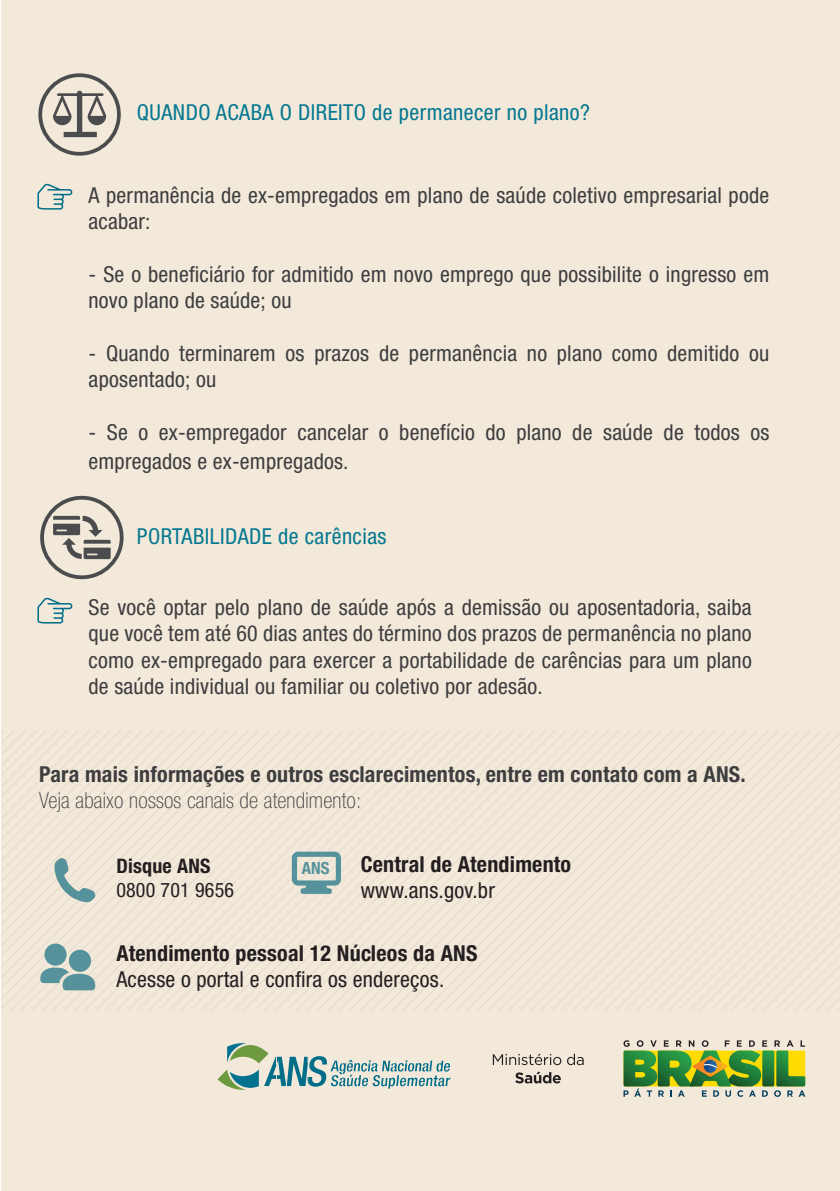
<style>
.page{position:relative;width:840px;height:1191px;background:#fff}
.page>*{position:absolute;margin:0;border:0;box-sizing:border-box;transform-origin:0 0}
.t1{font:condensed 22px/26.4px "Helvetica Neue";letter-spacing:.01em;color:#3e3e3f}
.texto{font:700 condensed 22px/26.4px "Helvetica Neue";letter-spacing:.01em;color:#3e3e3f}
.t2{font:condensed 22px "Helvetica Neue";letter-spacing:.02em;color:#047791}
.texto-2{font:700 condensed 22px "Helvetica Neue";letter-spacing:.01em;color:#231f20}
.texto-3{font:condensed 22px "Helvetica Neue";letter-spacing:.01em;color:#231f20}
.texto-4{font:condensed 20px "Helvetica Neue";letter-spacing:.01em;color:#231f20}
.texto-5{font:700 condensed 20px "Helvetica Neue";letter-spacing:.01em;color:#231f20}
.t3{font:700 condensed 16.8px "Helvetica Neue";color:#56929b}
.s1{font-weight:100}
</style>
<div class="page">
<div style="left:1px;top:0;width:838px;height:1191px;background:#f2e9da"></div>
<div style="left:40px;top:496px;width:83px;height:83px;border:4px solid #4b4c4d;border-radius:50%"></div>
<svg style="left:53px;top:515px;width:58px;height:44px"></svg>
<svg style="left:492px;top:1053px;width:91px;height:12px"></svg>
<svg style="left:515px;top:1071px;width:45px;height:12px"></svg>
<svg style="left:623px;top:1040px;width:181px;height:56px"></svg>
<svg style="left:217px;top:1043px;width:233px;height:46px"></svg>
<svg style="left:37px;top:598px;width:36px;height:25px"></svg>
<svg style="left:37px;top:184px;width:36px;height:26px"></svg>
<div style="left:38px;top:73px;width:83px;height:83px;border:4px solid #4b4c4d;border-radius:50%"></div>
<svg style="left:53px;top:91px;width:53px;height:46px"></svg>
<svg style="left:2px;top:731px;width:278px;height:278px"></svg>
<svg style="left:2px;top:731px;width:267px;height:267px"></svg>
<svg style="left:2px;top:731px;width:257px;height:256px"></svg>
<svg style="left:2px;top:731px;width:246px;height:246px"></svg>
<svg style="left:2px;top:731px;width:235px;height:235px"></svg>
<svg style="left:2px;top:731px;width:225px;height:225px"></svg>
<svg style="left:2px;top:731px;width:214px;height:214px"></svg>
<svg style="left:2px;top:731px;width:204px;height:203px"></svg>
<svg style="left:2px;top:731px;width:193px;height:193px"></svg>
<svg style="left:292px;top:851px;width:49px;height:43px"></svg>
<div style="left:69px;top:949px;width:22px;height:23px;background:#56929b;border-radius:50%"></div>
<div style="left:44px;top:943px;width:23px;height:22px;background:#56929b;border-radius:50%"></div>
<svg style="left:40px;top:967px;width:55px;height:23px"></svg>
<p class="t2" style="left:137px;top:100px;width:454px">QUANDO ACABA O DIREITO de permanecer no plano?</p>
<p class="t1" style="left:88px;top:181px;width:681px">A permanência de ex-empregados em plano de saúde coletivo empresarial pode acabar:</p>
<p class="t1" style="left:88px;top:261px;width:681px">- Se o beneficiário for admitido em novo emprego que possibilite o ingresso em novo plano de saúde; ou</p>
<p class="t1" style="left:88px;top:340px;width:681px">- Quando terminarem os prazos de permanência no plano como demitido ou aposentado; ou</p>
<p class="t1" style="left:88px;top:418px;width:682px;line-height:28.8px">- Se o ex-empregador cancelar o benefício do plano de saúde de todos os empregados e ex-empregados.</p>
<p class="t2" style="left:137px;top:523px;width:251px">PORTABILIDADE de carências</p>
<p class="t1" style="left:88px;top:594px;width:664px;text-align:justify">Se você optar pelo plano de saúde após a demissão ou aposentadoria, saiba que você tem até 60 dias antes do término dos prazos de permanência no plano como ex-empregado para exercer a portabilidade de carências para um plano de saúde individual ou familiar ou coletivo por adesão.</p>
<p class="texto" style="left:39px;top:760px;width:707px">Para mais informações e outros esclarecimentos, entre em contato com a ANS.<br><span class="s1">Veja abaixo nossos canais de atendimento:</span></p>
<p class="texto-5" style="left:116px;top:853px;width:95px">Disque ANS</p>
<p class="texto-4" style="left:116px;top:878px;width:119px">0800 701 9656</p>
<p class="t3" style="left:301px;top:858px;width:29px">ANS</p>
<p class="texto-2" style="left:360px;top:850px;width:212px">Central de Atendimento</p>
<p class="texto-3" style="left:360px;top:877px;width:135px">www.ans.gov.br</p>
<p class="texto-2" style="left:116px;top:939px;width:362px">Atendimento pessoal 12 Núcleos da ANS</p>
<p class="texto-3" style="left:116px;top:966px;width:329px">Acesse o portal e confira os endereços.</p>
</div>
